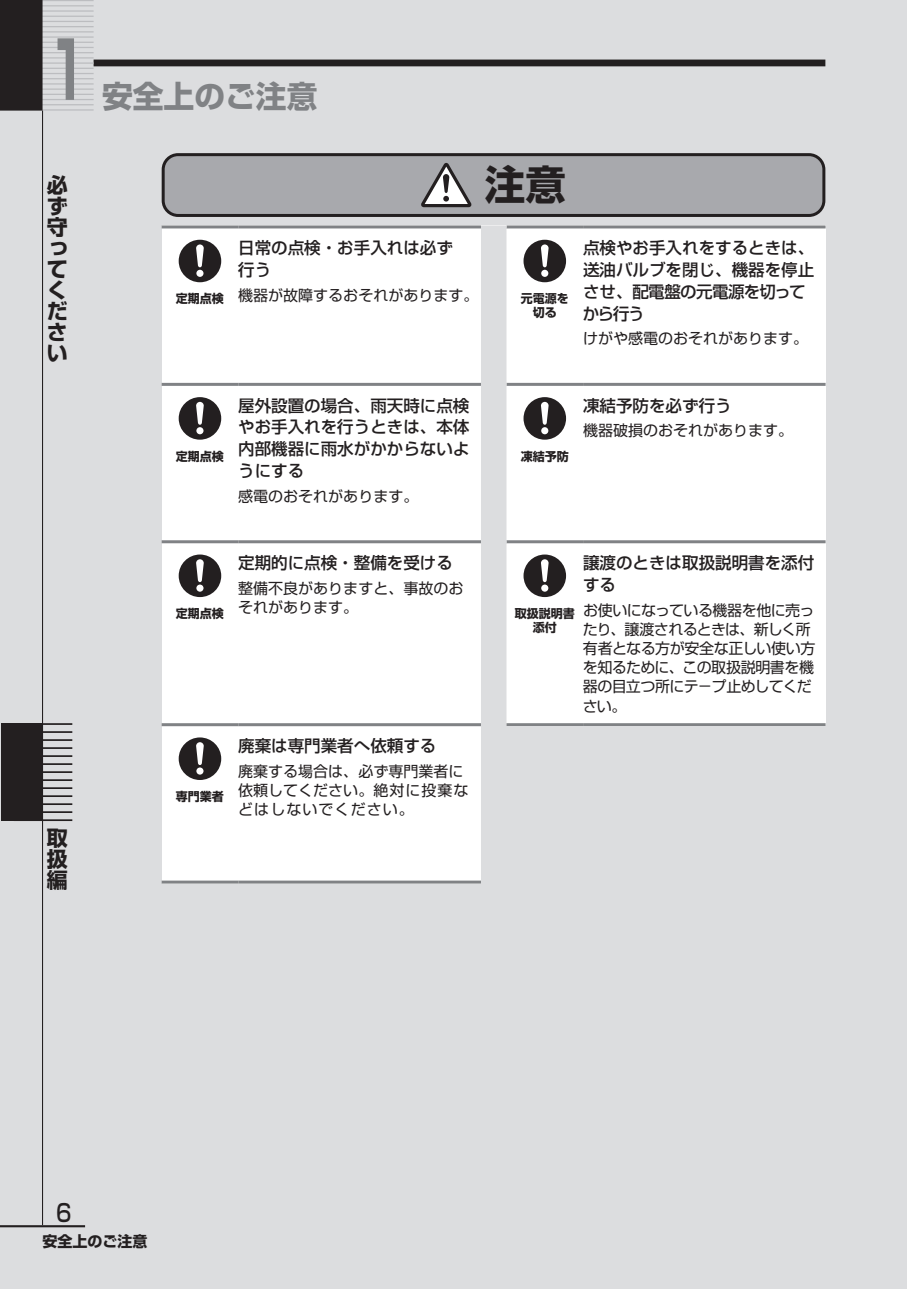
<style>
.page{position:relative;width:919px;height:1289px;background:#fff}
.page>*{position:absolute;margin:0;border:0;box-sizing:border-box;transform-origin:0 0}
.t1{font:700 78px "Shin Go Pro";color:#808285;scale:.65 1}
.PLタイトル大{font:700 40.5px "Shin Go Pro";color:#231f20}
.t2{font:700 30.75px "Shin Go Pro";color:#808285}
.t3{font:500 24px "Shin Go Pro";color:#231f20;scale:.85 1}
.t4{font:700 21px/21px "Shin Go Pro";color:#231f20;text-align:justify}
.PL文字大{font:500 16.5px/21.8px "Shin Go Pro";color:#231f20}
.PL文字小{font:15px/19.2px "Shin Go Pro";color:#231f20}
.PL文字小-2{font:15px/19.2px "Shin Go Pro";letter-spacing:-.04em;color:#231f20}
.t5{font:700 15px "Shin Go Pro";color:#231f20}
.PL図説明{font:700 12px/13.8px "Shin Go Pro";color:#231f20;text-align:center}
</style>
<div class="page">
<div style="left:0;top:0;width:906px;height:1288px;background:#dcdddf"></div>
<hr style="left:0;top:1225px;width:85px;height:2px;background:#231f20">
<div style="left:94px;top:60px;width:731px;height:6px;background:#231f20"></div>
<hr style="left:42px;top:37px;width:52px;height:1px;background:#bcbdc0">
<hr style="left:42px;top:42px;width:52px;height:1px;background:#bcbdc0">
<hr style="left:42px;top:47px;width:52px;height:1px;background:#bcbdc0">
<hr style="left:42px;top:52px;width:52px;height:1px;background:#bcbdc0">
<hr style="left:42px;top:57px;width:52px;height:1px;background:#bcbdc0">
<hr style="left:42px;top:63px;width:52px;height:1px;background:#bcbdc0">
<hr style="left:42px;top:68px;width:52px;height:1px;background:#bcbdc0">
<hr style="left:42px;top:73px;width:52px;height:1px;background:#bcbdc0">
<hr style="left:42px;top:78px;width:52px;height:1px;background:#bcbdc0">
<hr style="left:42px;top:83px;width:52px;height:1px;background:#bcbdc0">
<hr style="left:42px;top:89px;width:52px;height:1px;background:#bcbdc0">
<hr style="left:42px;top:94px;width:52px;height:1px;background:#bcbdc0">
<hr style="left:42px;top:99px;width:52px;height:1px;background:#bcbdc0">
<hr style="left:42px;top:104px;width:52px;height:1px;background:#bcbdc0">
<hr style="left:42px;top:109px;width:52px;height:1px;background:#bcbdc0">
<hr style="left:42px;top:31px;width:52px;height:1px;background:#bcbdc0">
<hr style="left:42px;top:16px;width:52px;height:1px;background:#bcbdc0">
<hr style="left:42px;top:21px;width:52px;height:1px;background:#bcbdc0">
<hr style="left:42px;top:26px;width:52px;height:1px;background:#bcbdc0">
<hr style="left:42px;top:11px;width:52px;height:1px;background:#bcbdc0">
<hr style="left:42px;top:5px;width:52px;height:1px;background:#bcbdc0">
<hr style="left:42px;top:0;width:52px;height:1px;background:#bcbdc0">
<div style="left:1px;top:723px;width:42px;height:98px;background:#231f20"></div>
<hr style="left:14px;top:723px;width:58px;height:2px;background:#231f20">
<hr style="left:14px;top:731px;width:58px;height:2px;background:#231f20">
<hr style="left:14px;top:739px;width:58px;height:2px;background:#231f20">
<hr style="left:14px;top:747px;width:58px;height:2px;background:#231f20">
<hr style="left:14px;top:755px;width:58px;height:2px;background:#231f20">
<hr style="left:14px;top:763px;width:58px;height:2px;background:#231f20">
<hr style="left:14px;top:771px;width:58px;height:2px;background:#231f20">
<hr style="left:14px;top:779px;width:58px;height:2px;background:#231f20">
<hr style="left:14px;top:787px;width:58px;height:2px;background:#231f20">
<hr style="left:14px;top:795px;width:58px;height:2px;background:#231f20">
<hr style="left:14px;top:803px;width:58px;height:2px;background:#231f20">
<hr style="left:14px;top:811px;width:58px;height:2px;background:#231f20">
<hr style="left:14px;top:819px;width:58px;height:2px;background:#231f20">
<hr style="left:42px;top:111px;width:1px;height:1114px;background:#231f20">
<div style="left:1px;top:1px;width:41px;height:109px;background:#231f20"></div>
<div style="left:0;top:0;width:43px;height:111px;border:2px solid #231f20"></div>
<div style="left:163px;top:155px;width:660px;height:60px;background:#a8a9ad;border-radius:15px"></div>
<div style="left:162px;top:153px;width:663px;height:64px;border:3px solid #231f20;border-radius:15px"></div>
<svg style="left:421px;top:163px;width:50px;height:44px"></svg>
<div style="left:162px;top:225px;width:663px;height:658px;background:#fff"></div>
<div style="left:481px;top:228px;width:25px;height:498px;background:#dcdddf"></div>
<hr style="left:238px;top:225px;width:243px;height:3px;background:#808285">
<hr style="left:506px;top:225px;width:77px;height:3px;background:#808285">
<hr style="left:583px;top:225px;width:242px;height:3px;background:#808285">
<hr style="left:238px;top:383px;width:243px;height:3px;background:#808285">
<hr style="left:238px;top:540px;width:243px;height:3px;background:#808285">
<hr style="left:583px;top:540px;width:242px;height:3px;background:#808285">
<hr style="left:162px;top:225px;width:76px;height:3px;background:#808285">
<hr style="left:162px;top:383px;width:76px;height:3px;background:#808285">
<hr style="left:506px;top:383px;width:77px;height:3px;background:#808285">
<hr style="left:583px;top:383px;width:242px;height:3px;background:#808285">
<hr style="left:162px;top:540px;width:76px;height:3px;background:#808285">
<hr style="left:506px;top:540px;width:77px;height:3px;background:#808285">
<hr style="left:162px;top:723px;width:76px;height:3px;background:#808285">
<hr style="left:238px;top:723px;width:243px;height:3px;background:#808285">
<hr style="left:162px;top:880px;width:76px;height:3px;background:#808285">
<hr style="left:238px;top:880px;width:243px;height:3px;background:#808285">
<hr style="left:481px;top:225px;width:25px;height:3px;background:#dcdddf">
<hr style="left:481px;top:383px;width:25px;height:3px;background:#dcdddf">
<hr style="left:481px;top:540px;width:25px;height:3px;background:#dcdddf">
<hr style="left:506px;top:723px;width:77px;height:3px;background:#808285">
<hr style="left:583px;top:723px;width:242px;height:3px;background:#808285">
<svg style="left:179px;top:240px;width:42px;height:42px"></svg>
<svg style="left:523px;top:240px;width:43px;height:42px"></svg>
<svg style="left:179px;top:397px;width:42px;height:42px"></svg>
<svg style="left:523px;top:397px;width:43px;height:42px"></svg>
<svg style="left:179px;top:554px;width:42px;height:43px"></svg>
<svg style="left:523px;top:554px;width:43px;height:43px"></svg>
<svg style="left:179px;top:737px;width:42px;height:43px"></svg>
<div style="left:480px;top:726px;width:356px;height:163px;background:#dcdddf"></div>
<h1 class="t1" style="left:47px;top:8px;width:65px">1</h1>
<p class="t4" style="left:47px;top:172px;width:22px">必ず守ってください</p>
<p class="t4" style="left:47px;top:825px;width:22px">取扱編</p>
<h3 class="t2" style="left:102px;top:72px;width:217px">安全上のご注意</h3>
<p class="PL図説明" style="left:176px;top:290px;width:49px">定期点検</p>
<p class="PLタイトル大" style="left:485px;top:153px;width:82px">注意</p>
<p class="PL文字大" style="left:238px;top:235px;width:216px">日常の点検・お手入れは必ず行う</p>
<p class="PL文字小" style="left:238px;top:283px;width:241px">機器が故障するおそれがあります。</p>
<p class="PL図説明" style="left:520px;top:290px;width:49px">元電源を切る</p>
<p class="PL文字大" style="left:582px;top:235px;width:233px">点検やお手入れをするときは、送油バルブを閉じ、機器を停止させ、配電盤の元電源を切ってから行う</p>
<p class="PL文字小" style="left:583px;top:327px;width:226px">けがや感電のおそれがあります。</p>
<p class="PL図説明" style="left:176px;top:448px;width:49px">定期点検</p>
<p class="PL文字大" style="left:238px;top:392px;width:232px;text-align:justify">屋外設置の場合、雨天時に点検やお手入れを行うときは、本体内部機器に雨水がかからないようにする</p>
<p class="PL文字小" style="left:238px;top:484px;width:181px">感電のおそれがあります。</p>
<p class="PL図説明" style="left:520px;top:448px;width:49px">凍結予防</p>
<p class="PL文字大" style="left:583px;top:392px;width:150px">凍結予防を必ず行う</p>
<p class="PL文字小" style="left:583px;top:419px;width:211px">機器破損のおそれがあります。</p>
<p class="PL図説明" style="left:176px;top:605px;width:49px">定期点検</p>
<p class="PL文字大" style="left:238px;top:550px;width:216px">定期的に点検・整備を受ける</p>
<p class="PL文字小" style="left:238px;top:576px;width:226px">整備不良がありますと、事故のおそれがあります。</p>
<p class="PL図説明" style="left:176px;top:788px;width:49px">専門業者</p>
<p class="PL文字大" style="left:238px;top:732px;width:199px">廃棄は専門業者へ依頼する</p>
<p class="PL文字小" style="left:238px;top:759px;width:232px">廃棄する場合は、必ず専門業者に依頼してください。絶対に投棄などはしないでください。</p>
<p class="PL図説明" style="left:514px;top:605px;width:61px">取扱説明書添付</p>
<p class="PL文字大" style="left:583px;top:550px;width:232px">譲渡のときは取扱説明書を添付する</p>
<p class="PL文字小-2" style="left:582px;top:598px;width:234px">お使いになっている機器を他に売ったり、譲渡されるときは、新しく所有者となる方が安全な正しい使い方を知るために、この取扱説明書を機器の目立つ所にテ－プ止めしてください。</p>
<h3 class="t3" style="left:56px;top:1192px;width:20px">6</h3>
<p class="t5" style="left:43px;top:1229px;width:106px">安全上のご注意</p>
</div>
